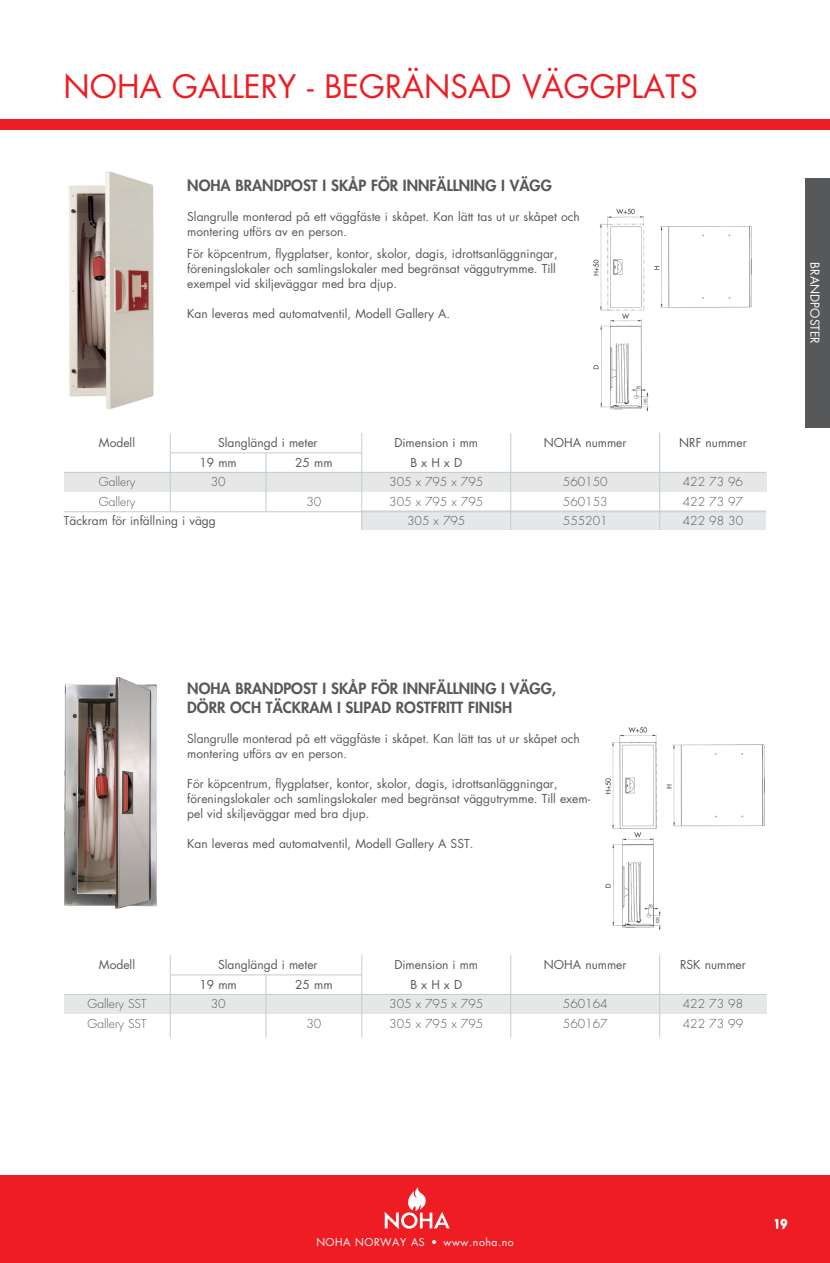
<style>
.page{position:relative;width:830px;height:1263px;background:#fff}
.page>*{position:absolute;margin:0;border:0;box-sizing:border-box;transform-origin:0 0}
.t1{font:31.5px "Futura Std";color:#ee1d23}
._004_Brødtekst_titte{font:800 15px "Futura Std";color:#57585a}
._003_Brødtekst{font:12px/15px "Futura Std";color:#57585a}
._005_tabell_tekst{font:300 12px "Futura Std";color:#57585a}
.Tabell_ny_heading{font:12px "Futura Std";color:#57585a}
._005_tabell_tekst-2{font:12px "Futura Std";color:#57585a}
.t2{font:12px "Futura Std";color:#fff}
.t3{font:800 12px "Futura Std";color:#fff}
.t4{font:10.5px "Futura Std";letter-spacing:.05em;color:#fff}
</style>
<div class="page">
<div style="left:0;top:1175px;width:829px;height:88px;background:#ee1d23"></div>
<div style="left:0;top:119px;width:829px;height:11px;background:#ee1d23"></div>
<svg style="left:384px;top:1187px;width:65px;height:42px"></svg>
<div style="left:804px;top:179px;width:25px;height:249px;background:#57585a"></div>
<img style="left:593px;top:208px;width:159px;height:204px">
<img style="left:69px;top:171px;width:85px;height:239px">
<img style="left:64px;top:677px;width:93px;height:232px">
<img style="left:605px;top:727px;width:160px;height:204px">
<div style="left:64px;top:472px;width:701px;height:20px;background:#e6e7e9"></div>
<div style="left:361px;top:510px;width:404px;height:20px;background:#e6e7e9"></div>
<hr style="left:64px;top:472px;width:701px;height:1px;background:#c4cdca">
<hr style="left:170px;top:433px;width:1px;height:78px;background:#c4cdca">
<hr style="left:265px;top:453px;width:1px;height:59px;background:#c4cdca">
<hr style="left:170px;top:452px;width:191px;height:1px;background:#c4cdca">
<hr style="left:361px;top:433px;width:1px;height:97px;background:#c4cdca">
<hr style="left:510px;top:433px;width:1px;height:97px;background:#c4cdca">
<hr style="left:659px;top:433px;width:1px;height:97px;background:#c4cdca">
<hr style="left:64px;top:511px;width:701px;height:1px;background:#c4cdca">
<div style="left:64px;top:994px;width:701px;height:20px;background:#e6e7e9"></div>
<hr style="left:64px;top:994px;width:701px;height:1px;background:#c4cdca">
<hr style="left:170px;top:955px;width:1px;height:83px;background:#c4cdca">
<hr style="left:265px;top:975px;width:1px;height:62px;background:#c4cdca">
<hr style="left:170px;top:974px;width:191px;height:1px;background:#c4cdca">
<hr style="left:361px;top:955px;width:1px;height:82px;background:#c4cdca">
<hr style="left:510px;top:955px;width:1px;height:82px;background:#c4cdca">
<hr style="left:659px;top:955px;width:1px;height:82px;background:#c4cdca">
<p class="t1" style="left:63px;top:67px;width:635px">NOHA GALLERY - BEGRÄNSAD VÄGGPLATS</p>
<p class="_004_Brødtekst_titte" style="left:187px;top:176px;width:366px">NOHA BRANDPOST I SKÅP FÖR INNFÄLLNING I VÄGG</p>
<p class="_003_Brødtekst" style="left:187px;top:209px;width:394px">Slangrulle monterad på ett väggfäste i skåpet. Kan lätt tas ut ur skåpet och montering utförs av en person.</p>
<p class="_003_Brødtekst" style="left:187px;top:247px;width:372px">För köpcentrum, flygplatser, kontor, skolor, dagis, idrottsanläggningar, föreningslokaler och samlingslokaler med begränsat väggutrymme. Till exempel vid skiljeväggar med bra djup.</p>
<p class="_003_Brødtekst" style="left:187px;top:307px;width:264px">Kan leveras med automatventil, Modell Gallery A.</p>
<p class="_003_Brødtekst" style="left:99px;top:436px;width:38px">Modell</p>
<p class="_003_Brødtekst" style="left:218px;top:436px;width:101px">Slanglängd i meter</p>
<p class="_003_Brødtekst" style="left:394px;top:436px;width:85px">Dimension i mm</p>
<p class="_003_Brødtekst" style="left:543px;top:436px;width:84px">NOHA nummer</p>
<p class="_003_Brødtekst" style="left:678px;top:436px;width:69px">NRF nummer</p>
<p class="Tabell_ny_heading" style="left:199px;top:455px;width:39px">19 mm</p>
<p class="Tabell_ny_heading" style="left:295px;top:455px;width:39px">25 mm</p>
<p class="Tabell_ny_heading" style="left:410px;top:455px;width:53px">B x H x D</p>
<p class="_005_tabell_tekst" style="left:99px;top:475px;width:38px">Gallery</p>
<p class="_005_tabell_tekst" style="left:210px;top:475px;width:16px">30</p>
<p class="_005_tabell_tekst" style="left:389px;top:475px;width:95px">305 x 795 x 795</p>
<p class="_005_tabell_tekst" style="left:562px;top:475px;width:46px">560150</p>
<p class="_005_tabell_tekst" style="left:682px;top:475px;width:62px">422 73 96</p>
<p class="_005_tabell_tekst" style="left:99px;top:494px;width:38px">Gallery</p>
<p class="_005_tabell_tekst" style="left:306px;top:494px;width:16px">30</p>
<p class="_005_tabell_tekst" style="left:389px;top:494px;width:95px">305 x 795 x 795</p>
<p class="_005_tabell_tekst" style="left:562px;top:494px;width:46px">560153</p>
<p class="_005_tabell_tekst" style="left:682px;top:494px;width:62px">422 73 97</p>
<p class="_005_tabell_tekst-2" style="left:64px;top:513px;width:153px">Täckram för infällning i vägg</p>
<p class="_005_tabell_tekst" style="left:407px;top:514px;width:60px">305 x 795</p>
<p class="_005_tabell_tekst" style="left:562px;top:514px;width:46px">555201</p>
<p class="_005_tabell_tekst" style="left:682px;top:514px;width:62px">422 98 30</p>
<p class="_004_Brødtekst_titte" style="left:187px;top:679px;width:370px">NOHA BRANDPOST I SKÅP FÖR INNFÄLLNING I VÄGG,</p>
<p class="_004_Brødtekst_titte" style="left:187px;top:698px;width:326px">DÖRR OCH TÄCKRAM I SLIPAD ROSTFRITT FINISH</p>
<p class="_003_Brødtekst" style="left:187px;top:731px;width:394px">Slangrulle monterad på ett väggfäste i skåpet. Kan lätt tas ut ur skåpet och montering utförs av en person.</p>
<p class="_003_Brødtekst" style="left:187px;top:776px;width:404px">För köpcentrum, flygplatser, kontor, skolor, dagis, idrottsanläggningar, föreningslokaler och samlingslokaler med begränsat väggutrymme. Till exem&shy;pel vid skiljeväggar med bra djup.</p>
<p class="_003_Brødtekst" style="left:187px;top:836px;width:287px">Kan leveras med automatventil, Modell Gallery A SST.</p>
<p class="_003_Brødtekst" style="left:99px;top:958px;width:38px">Modell</p>
<p class="_003_Brødtekst" style="left:218px;top:958px;width:101px">Slanglängd i meter</p>
<p class="_003_Brødtekst" style="left:394px;top:958px;width:85px">Dimension i mm</p>
<p class="_003_Brødtekst" style="left:543px;top:958px;width:84px">NOHA nummer</p>
<p class="_003_Brødtekst" style="left:679px;top:958px;width:67px">RSK nummer</p>
<p class="Tabell_ny_heading" style="left:199px;top:977px;width:39px">19 mm</p>
<p class="Tabell_ny_heading" style="left:295px;top:977px;width:39px">25 mm</p>
<p class="Tabell_ny_heading" style="left:410px;top:977px;width:53px">B x H x D</p>
<p class="_005_tabell_tekst" style="left:87px;top:997px;width:60px">Gallery SST</p>
<p class="_005_tabell_tekst" style="left:210px;top:997px;width:16px">30</p>
<p class="_005_tabell_tekst" style="left:389px;top:997px;width:95px">305 x 795 x 795</p>
<p class="_005_tabell_tekst" style="left:562px;top:997px;width:46px">560164</p>
<p class="_005_tabell_tekst" style="left:682px;top:997px;width:62px">422 73 98</p>
<p class="_005_tabell_tekst" style="left:87px;top:1016px;width:60px">Gallery SST</p>
<p class="_005_tabell_tekst" style="left:306px;top:1016px;width:16px">30</p>
<p class="_005_tabell_tekst" style="left:389px;top:1016px;width:95px">305 x 795 x 795</p>
<p class="_005_tabell_tekst" style="left:562px;top:1016px;width:46px">560167</p>
<p class="_005_tabell_tekst" style="left:682px;top:1016px;width:62px">422 73 99</p>
<p class="t2" style="left:822px;top:262px;width:83px;rotate:90deg">BRANDPOSTER</p>
<p class="t4" style="left:316px;top:1235px;width:199px">NOHA NORWAY AS • www.noha.no</p>
<p class="t3" style="left:773px;top:1216px;width:15px">19</p>
</div>
